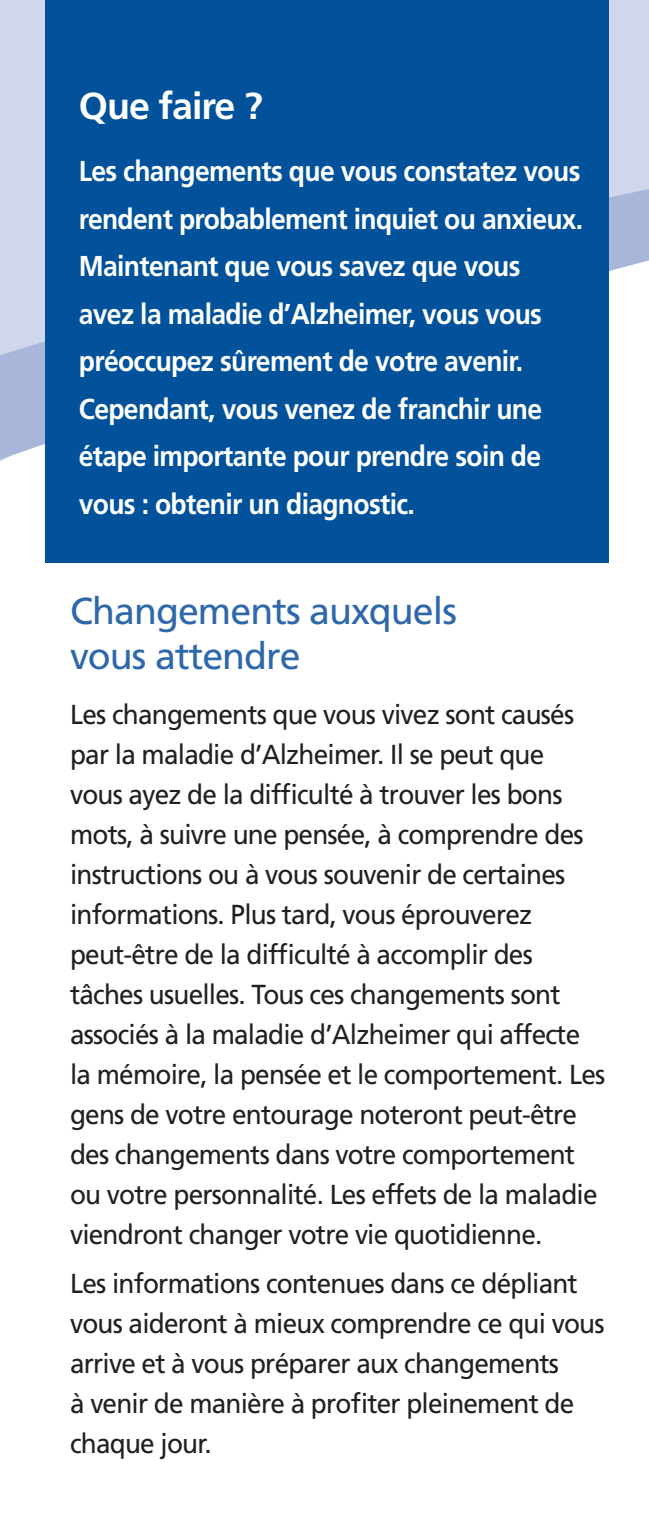
<style>
.page{position:relative;width:649px;height:1530px;background:#fff}
.page>*{position:absolute;margin:0;border:0;box-sizing:border-box;transform-origin:0 0}
.Sub-heading{font:37.5px/45px "Frutiger";letter-spacing:-.025em;color:#2e68aa}
.Sub-heading-2{font:700 37.5px "Frutiger";letter-spacing:-.025em;color:#fff}
.body_copy{font:700 28.75px/47.5px "Frutiger";letter-spacing:-.025em;color:#fff;scale:.92 1}
.body_copy-2{font:27.5px/40px "Frutiger";letter-spacing:-.03em;color:#231f20;scale:.95 1}
</style>
<div class="page">
<svg style="left:0;top:0;width:648px;height:468px;fill:#d0d7ea"></svg>
<div style="left:45px;top:0;width:563px;height:562px;background:#01529a"></div>
<p class="Sub-heading-2" style="left:79px;top:84px;width:185px">Que faire ?</p>
<p class="body_copy" style="left:79px;top:147px;width:549px">Les changements que vous constatez vous rendent probablement inquiet ou anxieux.<br>Maintenant que vous savez que vous<br>avez la maladie d’Alzheimer, vous vous préoccupez sûrement de votre avenir.<br>Cependant, vous venez de franchir une étape importante pour prendre soin de vous : obtenir un diagnostic.</p>
<p class="Sub-heading" style="left:70px;top:588px;width:388px">Changements auxquels vous attendre</p>
<p class="body_copy-2" style="left:70px;top:694px;width:564px">Les changements que vous vivez sont causés par la maladie d’Alzheimer. Il se peut que<br>vous ayez de la difficulté à trouver les bons mots, à suivre une pensée, à comprendre des instructions ou à vous souvenir de certaines informations. Plus tard, vous éprouverez peut-être de la difficulté à accomplir des tâches usuelles. Tous ces changements sont associés à la maladie d’Alzheimer qui affecte la mémoire, la pensée et le comportement. Les gens de votre entourage noteront peut-être des changements dans votre comportement ou votre personnalité. Les effets de la maladie viendront changer votre vie quotidienne.</p>
<p class="body_copy-2" style="left:70px;top:1263px;width:563px">Les informations contenues dans ce dépliant vous aideront à mieux comprendre ce qui vous arrive et à vous préparer aux changements<br>à venir de manière à profiter pleinement de chaque jour.</p>
</div>
